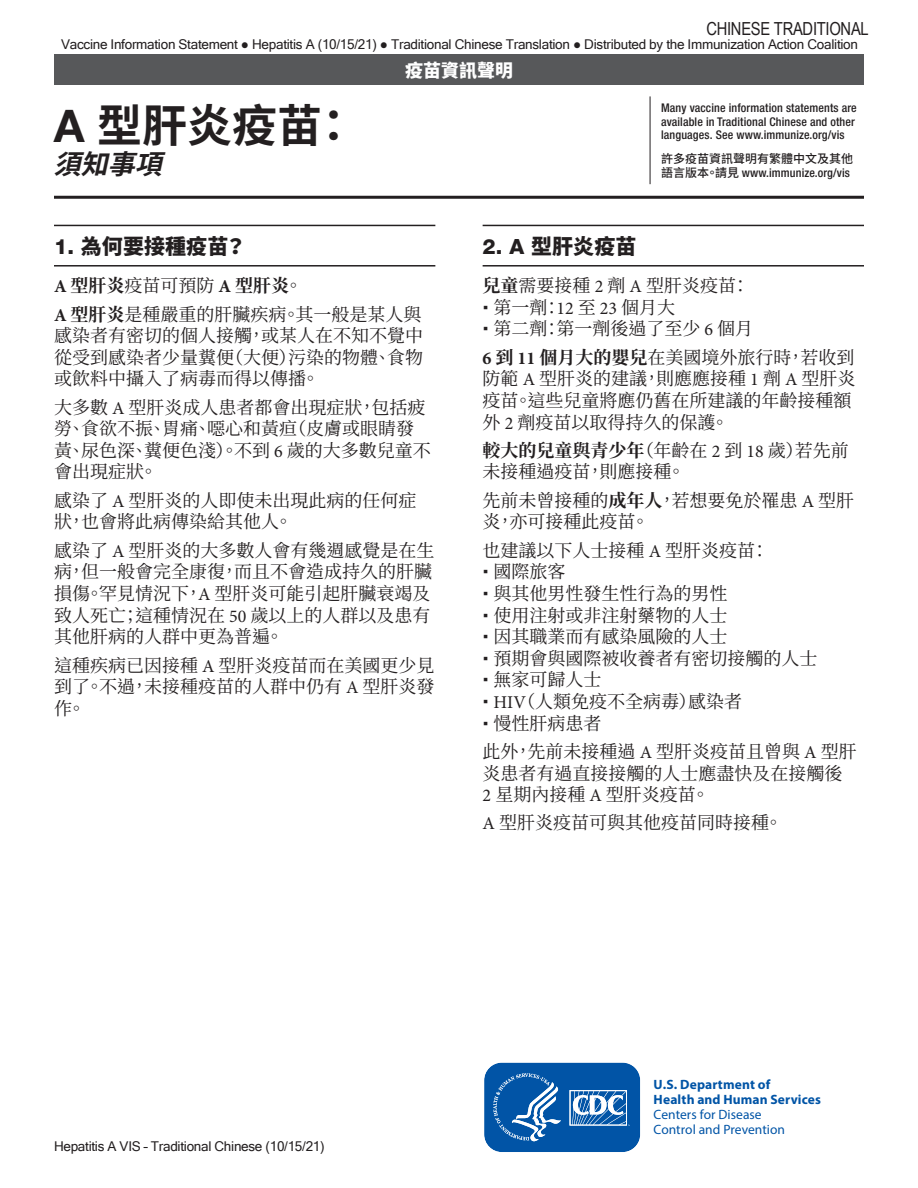
<style>
.page{position:relative;width:918px;height:1188px;background:#fff}
.page>*{position:absolute;margin:0;border:0;box-sizing:border-box;transform-origin:0 0}
.t1{font:700 45px "Noto Sans CJ Ktc";color:#231f20}
.t2{font:italic 700 27px "Noto Sans CJ Ktc";color:#231f20}
.t3{font:900 21px "Noto Sans CJ Ktc";letter-spacing:.005em;color:#231f20}
.t4{font:18px/21.6px "Noto Serif CJ Ktc";color:#231f20}
.t5{font:18px "Arial Narrow";letter-spacing:-.015em;color:#221e1f}
.t6{font:900 18px "Noto Sans CJ Ktc";color:#fff}
.t7{font:13.5px "Microsoft Sans Serif";letter-spacing:-.02em;color:#231f20}
.t8{font:700 13.5px/15px "Myriad Pro";letter-spacing:.01em;color:#0154a6}
.t9{font:13.5px/15px "Myriad Pro";color:#0154a6}
.t10{font:500 condensed 12px/13.5px "Helvetica Neue LT Std";letter-spacing:.01em;color:#231f20}
.t11{font:500 12px/13.5px "Noto Sans CJ Ktc";color:#231f20}
.s1{font-family:"Helvetica Neue LT Std"}
.s2{font-family:"Helvetica Neue LT Std";font-stretch:condensed}
.s3{font-family:"Helvetica Neue LT Std";font-weight:800}
.s4{font-family:"Minion Pro";font-weight:700}
.s5{font-weight:700}
.s6{font-family:"Minion Pro"}
</style>
<div class="page">
<hr style="left:650px;top:96px;width:1px;height:88px;background:#231f20">
<hr style="left:54px;top:196px;width:810px;height:3px;background:#231f20">
<svg style="left:484px;top:1062px;width:157px;height:90px;background:#296fb4"></svg>
<hr style="left:483px;top:225px;width:381px;height:1px;background:#231f20">
<hr style="left:483px;top:265px;width:381px;height:2px;background:#231f20">
<hr style="left:54px;top:225px;width:381px;height:1px;background:#231f20">
<hr style="left:54px;top:265px;width:381px;height:2px;background:#231f20">
<div style="left:54px;top:54px;width:810px;height:31px;background:#57585a"></div>
<p class="t5" style="left:706px;top:15px;width:164px">CHINESE TRADITIONAL</p>
<p class="t7" style="left:61px;top:36px;width:798px">Vaccine Information Statement ● Hepatitis A (10/15/21) ● Traditional Chinese Translation ● Distributed by the Immunization Action Coalition</p>
<p class="t6" style="left:405px;top:60px;width:109px">疫苗資訊聲明</p>
<h1 class="t1" style="left:54px;top:100px;width:304px"><span class="s1">A</span> 型肝炎疫苗：</h1>
<h2 class="t2" style="left:54px;top:149px;width:126px">須知事項</h2>
<p class="t10" style="left:661px;top:101px;width:197px">Many vaccine information statements are available in Traditional Chinese and other languages. See www.immunize.org/vis</p>
<p class="t11" style="left:661px;top:153px;width:193px">許多疫苗資訊聲明有繁體中文及其他語言版本。請見 <span class="s2">www.immunize.org/vis</span></p>
<p class="t3" style="left:54px;top:234px;width:194px"><span class="s3">1.</span> 為何要接種疫苗？</p>
<p class="t4" style="left:54px;top:272px;width:369px;line-height:28.3px"><span class="s4">A</span> <span class="s5">型肝炎</span>疫苗可預防 <span class="s4">A</span> <span class="s5">型肝炎</span>。<br><span class="s4">A</span> <span class="s5">型肝炎</span>是種嚴重的肝臟疾病。其一般是某人與</p>
<p class="t4" style="left:54px;top:325px;width:370px">感染者有密切的個人接觸，或某人在不知不覺中</p>
<p class="t4" style="left:54px;top:347px;width:370px">從受到感染者少量糞便（大便）污染的物體、食物或飲料中攝入了病毒而得以傳播。</p>
<p class="t4" style="left:54px;top:397px;width:373px">大多數 <span class="s6">A</span> 型肝炎成人患者都會出現症狀，包括疲</p>
<p class="t4" style="left:54px;top:418px;width:378px">勞、食欲不振、胃痛、噁心和黃疸（皮膚或眼睛發黃、尿色深、糞便色淺）。不到 <span class="s6">6</span> 歲的大多數兒童不會出現症狀。</p>
<p class="t4" style="left:54px;top:490px;width:364px">感染了 <span class="s6">A</span> 型肝炎的人即使未出現此病的任何症</p>
<p class="t4" style="left:54px;top:508px;width:382px;line-height:28.3px">狀，也會將此病傳染給其他人。<br>感染了 <span class="s6">A</span> 型肝炎的大多數人會有幾週感覺是在生</p>
<p class="t4" style="left:54px;top:561px;width:379px;text-align:justify">病，但一般會完全康復，而且不會造成持久的肝臟損傷。罕見情況下，<span class="s6">A</span> 型肝炎可能引起肝臟衰竭及致人死亡；這種情況在 <span class="s6">50</span> 歲以上的人群以及患有其他肝病的人群中更為普遍。</p>
<p class="t4" style="left:54px;top:655px;width:382px;text-align:justify">這種疾病已因接種 <span class="s6">A</span> 型肝炎疫苗而在美國更少見到了。不過，未接種疫苗的人群中仍有 <span class="s6">A</span> 型肝炎發作。</p>
<h3 class="t3" style="left:483px;top:234px;width:155px"><span class="s3">2. A</span> 型肝炎疫苗</h3>
<p class="t4" style="left:493px;top:275px;width:261px;text-indent:-11px"><span class="s5">兒童</span>需要接種 <span class="s6">2</span> 劑 <span class="s6">A</span> 型肝炎疫苗：第一劑：<span class="s6">12</span> 至 <span class="s6">23</span> 個月大<br>第二劑：第一劑後過了至少 <span class="s6">6</span> 個月</p>
<p class="t4" style="left:483px;top:347px;width:375px"><span class="s4">6</span> <span class="s5">到</span> <span class="s4">11</span> <span class="s5">個月大的嬰兒</span>在美國境外旅行時，若收到防範 <span class="s6">A</span> 型肝炎的建議，則應應接種 <span class="s6">1</span> 劑 <span class="s6">A</span> 型肝炎疫苗。這些兒童將應仍舊在所建議的年齡接種額外 <span class="s6">2</span> 劑疫苗以取得持久的保護。</p>
<p class="t4" style="left:483px;top:440px;width:368px"><span class="s5">較大的兒童與青少年</span>（年齡在 <span class="s6">2</span> 到 <span class="s6">18</span> 歲）若先前</p>
<p class="t4" style="left:483px;top:458px;width:373px;line-height:28.3px">未接種過疫苗，則應接種。<br>先前未曾接種的<span class="s5">成年人</span>，若想要免於罹患 <span class="s6">A</span> 型肝</p>
<p class="t4" style="left:483px;top:511px;width:168px">炎，亦可接種此疫苗。</p>
<p class="t4" style="left:493px;top:540px;width:325px;text-indent:-11px">也建議以下人士接種 <span class="s6">A</span> 型肝炎疫苗：<br>國際旅客<br>與其他男性發生性行為的男性<br>使用注射或非注射藥物的人士<br>因其職業而有感染風險的人士<br>預期會與國際被收養者有密切接觸的人士無家可歸人士</p>
<p class="t4" style="left:493px;top:691px;width:250px"><span class="s6">HIV</span>（人類免疫不全病毒）感染者</p>
<p class="t4" style="left:483px;top:709px;width:376px;line-height:28.3px;text-indent:11px">慢性肝病患者<br>此外，先前未接種過 <span class="s6">A</span> 型肝炎疫苗且曾與 <span class="s6">A</span> 型肝</p>
<p class="t4" style="left:483px;top:763px;width:361px">炎患者有過直接接觸的人士應盡快及在接觸後<br><span class="s6">2</span> 星期內接種 <span class="s6">A</span> 型肝炎疫苗。</p>
<p class="t4" style="left:483px;top:812px;width:302px"><span class="s6">A</span> 型肝炎疫苗可與其他疫苗同時接種。</p>
<p class="t7" style="left:54px;top:1138px;width:272px">Hepatitis A VIS – Traditional Chinese (10/15/21)</p>
<p class="t8" style="left:654px;top:1077px;width:169px">U.S. Department of<br>Health and Human Services</p>
<p class="t9" style="left:654px;top:1107px;width:133px">Centers for Disease<br>Control and Prevention</p>
</div>
